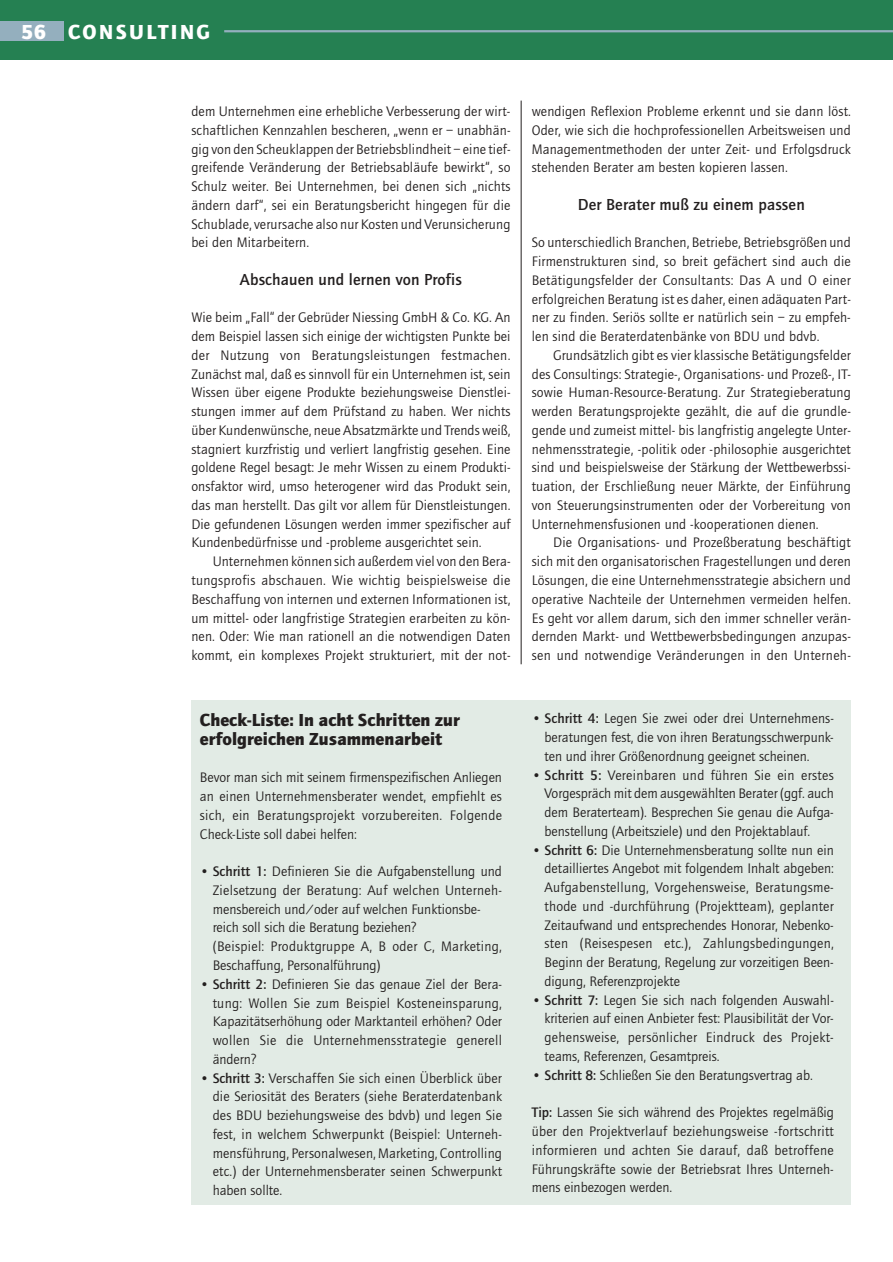
<style>
.page{position:relative;width:893px;height:1262px;background:#fff}
.page>*{position:absolute;margin:0;border:0;box-sizing:border-box;transform-origin:0 0}
.t1{font:900 21px "Quay Sans EF";letter-spacing:.115em;color:#fff}
.t2{font:900 18px/18.8px "Quay Sans EF";color:#231f1f}
.t3{font:500 16.5px "Quay Sans EF";letter-spacing:.01em;color:#231f1f}
.t4{font:14.25px/18.8px "Quay Sans EF";letter-spacing:.005em;color:#231f1f;text-align:justify}
.s1{font-weight:500}
</style>
<div class="page">
<div style="left:0;top:0;width:892px;height:60px;background:#258052"></div>
<div style="left:0;top:22px;width:64px;height:19px;background:#94afbe"></div>
<hr style="left:224px;top:30px;width:668px;height:2px;background:#94afbe">
<div style="left:191px;top:700px;width:659px;height:504px;background:#e2ebe5"></div>
<hr style="left:520px;top:101px;width:1px;height:563px;background:#231f1f">
<h1 class="t1" style="left:21px;top:23px;width:190px">56 CONSULTING</h1>
<p class="t4" style="left:191px;top:103px;width:320px">dem Unternehmen eine erhebliche Verbesserung der wirt&shy;schaftlichen Kennzahlen bescheren, „wenn er – unabhän&shy;gig von den Scheuklappen der Betriebsblindheit – eine tief&shy;greifende Veränderung der Betriebsabläufe bewirkt“, so Schulz weiter. Bei Unternehmen, bei denen sich „nichts ändern darf“, sei ein Beratungsbericht hingegen für die Schublade, verursache also nur Kosten und Verunsicherung bei den Mitarbeitern.</p>
<p class="t3" style="left:240px;top:273px;width:223px">Abschauen und lernen von Profis</p>
<p class="t4" style="left:191px;top:309px;width:320px">Wie beim „Fall“ der Gebrüder Niessing GmbH &amp; Co. KG. An dem Beispiel lassen sich einige der wichtigsten Punkte bei der Nutzung von Beratungsleistungen festmachen.<br>Zunächst mal, daß es sinnvoll für ein Unternehmen ist, sein Wissen über eigene Produkte beziehungsweise Dienstlei&shy;stungen immer auf dem Prüfstand zu haben. Wer nichts über Kundenwünsche, neue Absatzmärkte und Trends weiß, stagniert kurzfristig und verliert langfristig gesehen. Eine goldene Regel besagt: Je mehr Wissen zu einem Produkti&shy;onsfaktor wird, umso heterogener wird das Produkt sein, das man herstellt. Das gilt vor allem für Dienstleistungen.<br>Die gefundenen Lösungen werden immer spezifischer auf Kundenbedürfnisse und -probleme ausgerichtet sein.</p>
<p class="t4" style="left:191px;top:553px;width:320px;text-indent:21px">Unternehmen können sich außerdem viel von den Bera&shy;tungsprofis abschauen. Wie wichtig beispielsweise die Beschaffung von internen und externen Informationen ist, um mittel- oder langfristige Strategien erarbeiten zu kön&shy;nen. Oder: Wie man rationell an die notwendigen Daten kommt, ein komplexes Projekt strukturiert, mit der not-</p>
<p class="t2" style="left:200px;top:712px;width:262px">Check-Liste: In acht Schritten zur erfolgreichen Zusammenarbeit</p>
<p class="t4" style="left:200px;top:769px;width:303px">Bevor man sich mit seinem firmenspezifischen Anliegen an einen Unternehmensberater wendet, empfiehlt es sich, ein Beratungsprojekt vorzubereiten. Folgende Check-Liste soll dabei helfen:</p>
<p class="t4" style="left:213px;top:863px;width:291px;text-align:left;text-indent:-13px"><span class="s1">• Schritt 1:</span> Definieren Sie die Aufgabenstellung und Zielsetzung der Beratung: Auf welchen Unterneh&shy;mensbereich und/oder auf welchen Funktionsbe&shy;reich soll sich die Beratung beziehen?<br>(Beispiel: Produktgruppe A, B oder C, Marketing, Beschaffung, Personalführung)</p>
<p class="t4" style="left:213px;top:976px;width:291px;text-indent:-13px"><span class="s1">• Schritt 2:</span> Definieren Sie das genaue Ziel der Bera&shy;tung: Wollen Sie zum Beispiel Kosteneinsparung, Kapazitätserhöhung oder Marktanteil erhöhen? Oder wollen Sie die Unternehmensstrategie generell ändern?</p>
<p class="t4" style="left:213px;top:1069px;width:291px;text-indent:-13px"><span class="s1">• Schritt 3:</span> Verschaffen Sie sich einen Überblick über die Seriosität des Beraters (siehe Beraterdatenbank des BDU beziehungsweise des bdvb) und legen Sie fest, in welchem Schwerpunkt (Beispiel: Unterneh&shy;mensführung, Personalwesen, Marketing, Controlling etc.) der Unternehmensberater seinen Schwerpunkt haben sollte.</p>
<p class="t4" style="left:531px;top:103px;width:320px">wendigen Reflexion Probleme erkennt und sie dann löst.<br>Oder, wie sich die hochprofessionellen Arbeitsweisen und Managementmethoden der unter Zeit- und Erfolgsdruck stehenden Berater am besten kopieren lassen.</p>
<p class="t3" style="left:578px;top:198px;width:228px">Der Berater muß zu einem passen</p>
<p class="t4" style="left:531px;top:234px;width:320px">So unterschiedlich Branchen, Betriebe, Betriebsgrößen und Firmenstrukturen sind, so breit gefächert sind auch die Betätigungsfelder der Consultants: Das A und O einer erfolgreichen Beratung ist es daher, einen adäquaten Part&shy;ner zu finden. Seriös sollte er natürlich sein – zu empfeh&shy;len sind die Beraterdatenbänke von BDU und bdvb.</p>
<p class="t4" style="left:531px;top:347px;width:321px;text-indent:21px">Grundsätzlich gibt es vier klassische Betätigungsfelder des Consultings: Strategie-, Organisations- und Prozeß-, IT&shy;sowie Human-Resource-Beratung. Zur Strategieberatung werden Beratungsprojekte gezählt, die auf die grundle&shy;gende und zumeist mittel- bis langfristig angelegte Unter&shy;nehmensstrategie, -politik oder -philosophie ausgerichtet sind und beispielsweise der Stärkung der Wettbewerbssi&shy;tuation, der Erschließung neuer Märkte, der Einführung von Steuerungsinstrumenten oder der Vorbereitung von Unternehmensfusionen und -kooperationen dienen.</p>
<p class="t4" style="left:531px;top:534px;width:320px;text-indent:21px">Die Organisations- und Prozeßberatung beschäftigt sich mit den organisatorischen Fragestellungen und deren Lösungen, die eine Unternehmensstrategie absichern und operative Nachteile der Unternehmen vermeiden helfen.<br>Es geht vor allem darum, sich den immer schneller verän&shy;dernden Markt- und Wettbewerbsbedingungen anzupas&shy;sen und notwendige Veränderungen in den Unterneh-</p>
<p class="t4" style="left:544px;top:710px;width:291px;text-indent:-13px"><span class="s1">• Schritt 4:</span> Legen Sie zwei oder drei Unternehmens&shy;beratungen fest, die von ihren Beratungsschwerpunk&shy;ten und ihrer Größenordnung geeignet scheinen.</p>
<p class="t4" style="left:544px;top:767px;width:291px;text-indent:-13px"><span class="s1">• Schritt 5:</span> Vereinbaren und führen Sie ein erstes Vorgespräch mit dem ausgewählten Berater (ggf. auch dem Beraterteam). Besprechen Sie genau die Aufga&shy;benstellung (Arbeitsziele) und den Projektablauf.</p>
<p class="t4" style="left:544px;top:842px;width:291px;text-indent:-13px"><span class="s1">• Schritt 6:</span> Die Unternehmensberatung sollte nun ein detailliertes Angebot mit folgendem Inhalt abgeben:<br>Aufgabenstellung, Vorgehensweise, Beratungsme&shy;thode und -durchführung (Projektteam), geplanter Zeitaufwand und entsprechendes Honorar, Nebenko&shy;sten (Reisespesen etc.), Zahlungsbedingungen, Beginn der Beratung, Regelung zur vorzeitigen Been&shy;digung, Referenzprojekte</p>
<p class="t4" style="left:544px;top:992px;width:291px;text-indent:-13px"><span class="s1">• Schritt 7:</span> Legen Sie sich nach folgenden Auswahl&shy;kriterien auf einen Anbieter fest: Plausibilität der Vor&shy;gehensweise, persönlicher Eindruck des Projekt&shy;teams, Referenzen, Gesamtpreis.</p>
<p class="t4" style="left:531px;top:1067px;width:282px"><span class="s1">• Schritt 8:</span> Schließen Sie den Beratungsvertrag ab.</p>
<p class="t4" style="left:531px;top:1104px;width:303px"><span class="s1">Tip:</span> Lassen Sie sich während des Projektes regelmäßig über den Projektverlauf beziehungsweise -fortschritt informieren und achten Sie darauf, daß betroffene Führungskräfte sowie der Betriebsrat Ihres Unterneh&shy;mens einbezogen werden.</p>
</div>
